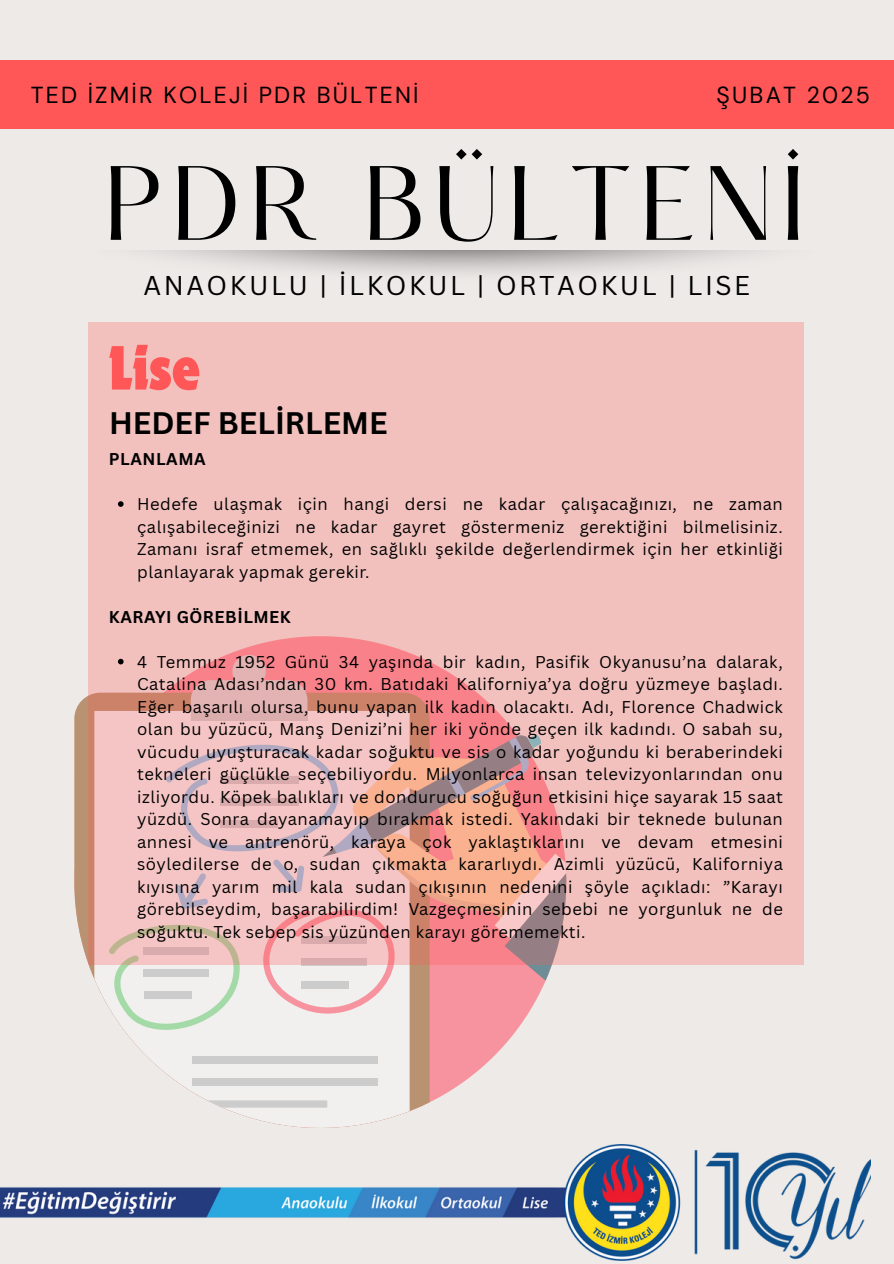
<style>
.page{position:relative;width:894px;height:1264px;background:#fff}
.page>*{position:absolute;margin:0;border:0;box-sizing:border-box;transform-origin:0 0}
.t1{font:92.1px "Hatton";letter-spacing:.095em;color:#000}
.t2{font:700 condensed 65.1px "Dynamo Com";color:#ff5757}
.t3{font:700 30.3px "Canva Sans";color:#000}
.t4{font:26.4px "Canva Sans";letter-spacing:.095em;color:#000}
.t5{font:23.1px "DM Sans";letter-spacing:.095em;color:#000}
.t6{font:16.65px/22.5px "Canva Sans";letter-spacing:.03em;color:#000;text-align:justify}
.t7{font:700 16.65px "Canva Sans";letter-spacing:.03em;color:#000}
</style>
<div class="page">
<div style="left:0;top:0;width:893px;height:1263px;background:#edeae7"></div>
<div style="left:0;top:60px;width:893px;height:69px;background:#ff5757"></div>
<svg style="left:88px;top:562px;width:552px;height:541px"></svg>
<svg style="left:74px;top:692px;width:355px;height:420px;fill:#b99271"></svg>
<svg style="left:94px;top:964px;width:315px;height:164px"></svg>
<div style="left:192px;top:1056px;width:185px;height:7px;background:#cccccd"></div>
<div style="left:192px;top:1078px;width:185px;height:7px;background:#cccccd"></div>
<svg style="left:207px;top:1100px;width:120px;height:7px"></svg>
<svg style="left:109px;top:964px;width:458px;height:66px"></svg>
<svg style="left:89px;top:322px;width:714px;height:642px;background:#efbab7"></svg>
<img style="left:0;top:1144px;width:870px;height:116px">
<svg style="left:118px;top:501px;width:5px;height:6px"></svg>
<svg style="left:118px;top:658px;width:5px;height:6px"></svg>
<h6 class="t5" style="left:31px;top:80px;width:389px">TED İZMİR KOLEJİ PDR BÜLTENİ</h6>
<p class="t5" style="left:716px;top:80px;width:155px">ŞUBAT 2025</p>
<h4 class="t1" style="left:104px;top:161px;width:701px">PDR BÜLTENİ</h4>
<h2 class="t4" style="left:143px;top:267px;width:608px">ANAOKULU | İLKOKUL | ORTAOKUL | LISE</h2>
<h3 class="t2" style="left:109px;top:330px;width:93px">Lise</h3>
<h6 class="t3" style="left:109px;top:402px;width:280px">HEDEF BELİRLEME</h6>
<h5 class="t7" style="left:109px;top:447px;width:98px">PLANLAMA</h5>
<h5 class="t6" style="left:137px;top:492px;width:647px">Hedefe ulaşmak için hangi dersi ne kadar çalışacağınızı, ne zaman çalışabileceğinizi ne kadar gayret göstermeniz gerektiğini bilmelisiniz.<br>Zamanı israf etmemek, en sağlıklı şekilde değerlendirmek için her etkinliği planlayarak yapmak gerekir.</h5>
<h1 class="t7" style="left:109px;top:605px;width:183px">KARAYI GÖREBİLMEK</h1>
<p class="t6" style="left:137px;top:650px;width:647px">4 Temmuz 1952 Günü 34 yaşında bir kadın, Pasifik Okyanusu’na dalarak, Catalina Adası’ndan 30 km. Batıdaki Kaliforniya’ya doğru yüzmeye başladı.<br>Eğer başarılı olursa, bunu yapan ilk kadın olacaktı. Adı, Florence Chadwick olan bu yüzücü, Manş Denizi’ni her iki yönde geçen ilk kadındı. O sabah su, vücudu uyuşturacak kadar soğuktu ve sis o kadar yoğundu ki beraberindeki tekneleri güçlükle seçebiliyordu. Milyonlarca insan televizyonlarından onu izliyordu. Köpek balıkları ve dondurucu soğuğun etkisini hiçe sayarak 15 saat yüzdü. Sonra dayanamayıp bırakmak istedi. Yakındaki bir teknede bulunan annesi ve antrenörü, karaya çok yaklaştıklarını ve devam etmesini söyledilerse de o, sudan çıkmakta kararlıydı. Azimli yüzücü, Kaliforniya kıyısına yarım mil kala sudan çıkışının nedenini şöyle açıkladı: ”Karayı görebilseydim, başarabilirdim! Vazgeçmesinin sebebi ne yorgunluk ne de soğuktu. Tek sebep sis yüzünden karayı görememekti.</p>
</div>
